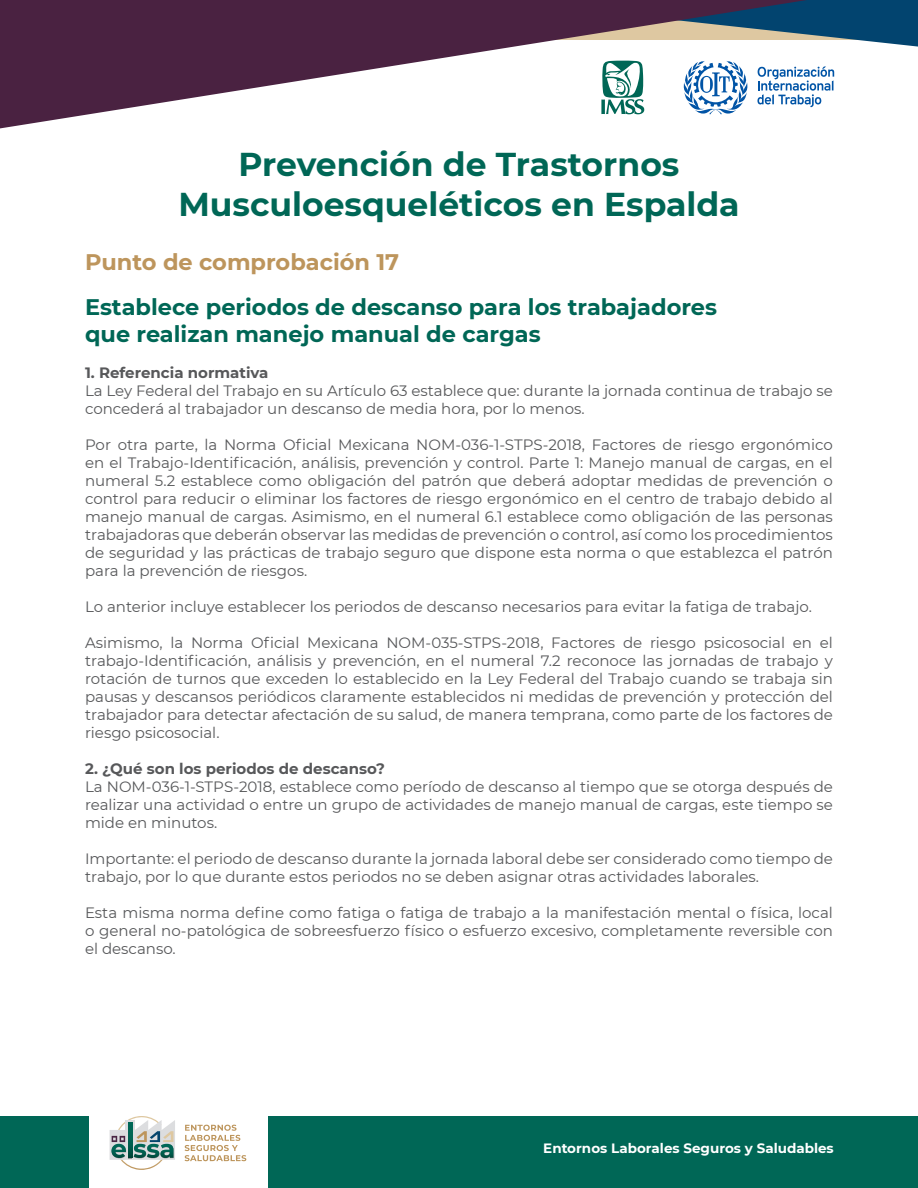
<style>
.page{position:relative;width:918px;height:1188px;background:#fff}
.page>*{position:absolute;margin:0;border:0;box-sizing:border-box;transform-origin:0 0}
.t1{font:700 33px/39.6px "Montserrat";color:#006756;text-align:center}
.t2{font:700 22.5px/27px "Montserrat";color:#006756}
.t3{font:700 22.5px "Montserrat";color:#bd955c}
.t4{font:15px/18px "Montserrat";color:#57585a;text-align:justify}
.t5{font:700 15px "Montserrat";color:#57585a}
.t6{font:700 13.5px "Montserrat";color:#fff}
</style>
<div class="page">
<div style="left:268px;top:1116px;width:650px;height:72px;background:#006756"></div>
<div style="left:0;top:1116px;width:88px;height:72px;background:#006756"></div>
<svg style="left:0;top:0;width:918px;height:129px"></svg>
<svg style="left:185px;top:1125px;width:61px;height:36px"></svg>
<svg style="left:110px;top:1116px;width:65px;height:54px"></svg>
<h1 class="t1" style="left:178px;top:143px;width:563px">Prevención de Trastornos<br>Musculoesqueléticos en Espalda</h1>
<h2 class="t3" style="left:85px;top:246px;width:316px">Punto de comprobación 17</h2>
<h2 class="t2" style="left:85px;top:292px;width:634px">Establece periodos de descanso para los trabajadores que realizan manejo manual de cargas</h2>
<p class="t5" style="left:85px;top:362px;width:185px">1. Referencia normativa</p>
<p class="t4" style="left:85px;top:381px;width:749px">La Ley Federal del Trabajo en su Artículo 63 establece que: durante la jornada continua de trabajo se concederá al trabajador un descanso de media hora, por lo menos.</p>
<p class="t4" style="left:85px;top:435px;width:749px">Por otra parte, la Norma Oficial Mexicana NOM-036-1-STPS-2018, Factores de riesgo ergonómico en el Trabajo-Identificación, análisis, prevención y control. Parte 1: Manejo manual de cargas, en el numeral 5.2 establece como obligación del patrón que deberá adoptar medidas de prevención o control para reducir o eliminar los factores de riesgo ergonómico en el centro de trabajo debido al manejo manual de cargas. Asimismo, en el numeral 6.1 establece como obligación de las personas trabajadoras que deberán observar las medidas de prevención o control, así como los procedimientos de seguridad y las prácticas de trabajo seguro que dispone esta norma o que establezca el patrón para la prevención de riesgos.</p>
<p class="t4" style="left:85px;top:597px;width:728px">Lo anterior incluye establecer los periodos de descanso necesarios para evitar la fatiga de trabajo.</p>
<p class="t4" style="left:85px;top:633px;width:749px">Asimismo, la Norma Oficial Mexicana NOM-035-STPS-2018, Factores de riesgo psicosocial en el trabajo-Identificación, análisis y prevención, en el numeral 7.2 reconoce las jornadas de trabajo y rotación de turnos que exceden lo establecido en la Ley Federal del Trabajo cuando se trabaja sin pausas y descansos periódicos claramente establecidos ni medidas de prevención y protección del trabajador para detectar afectación de su salud, de manera temprana, como parte de los factores de riesgo psicosocial.</p>
<p class="t5" style="left:85px;top:758px;width:302px">2. ¿Qué son los periodos de descanso?</p>
<p class="t4" style="left:85px;top:777px;width:749px">La NOM-036-1-STPS-2018, establece como período de descanso al tiempo que se otorga después de realizar una actividad o entre un grupo de actividades de manejo manual de cargas, este tiempo se mide en minutos.</p>
<p class="t4" style="left:85px;top:849px;width:749px">Importante: el periodo de descanso durante la jornada laboral debe ser considerado como tiempo de trabajo, por lo que durante estos periodos no se deben asignar otras actividades laborales.</p>
<p class="t4" style="left:85px;top:903px;width:749px">Esta misma norma define como fatiga o fatiga de trabajo a la manifestación mental o física, local o general no-patológica de sobreesfuerzo físico o esfuerzo excesivo, completamente reversible con el descanso.</p>
<p class="t6" style="left:543px;top:1138px;width:292px">Entornos Laborales Seguros y Saludables</p>
</div>
